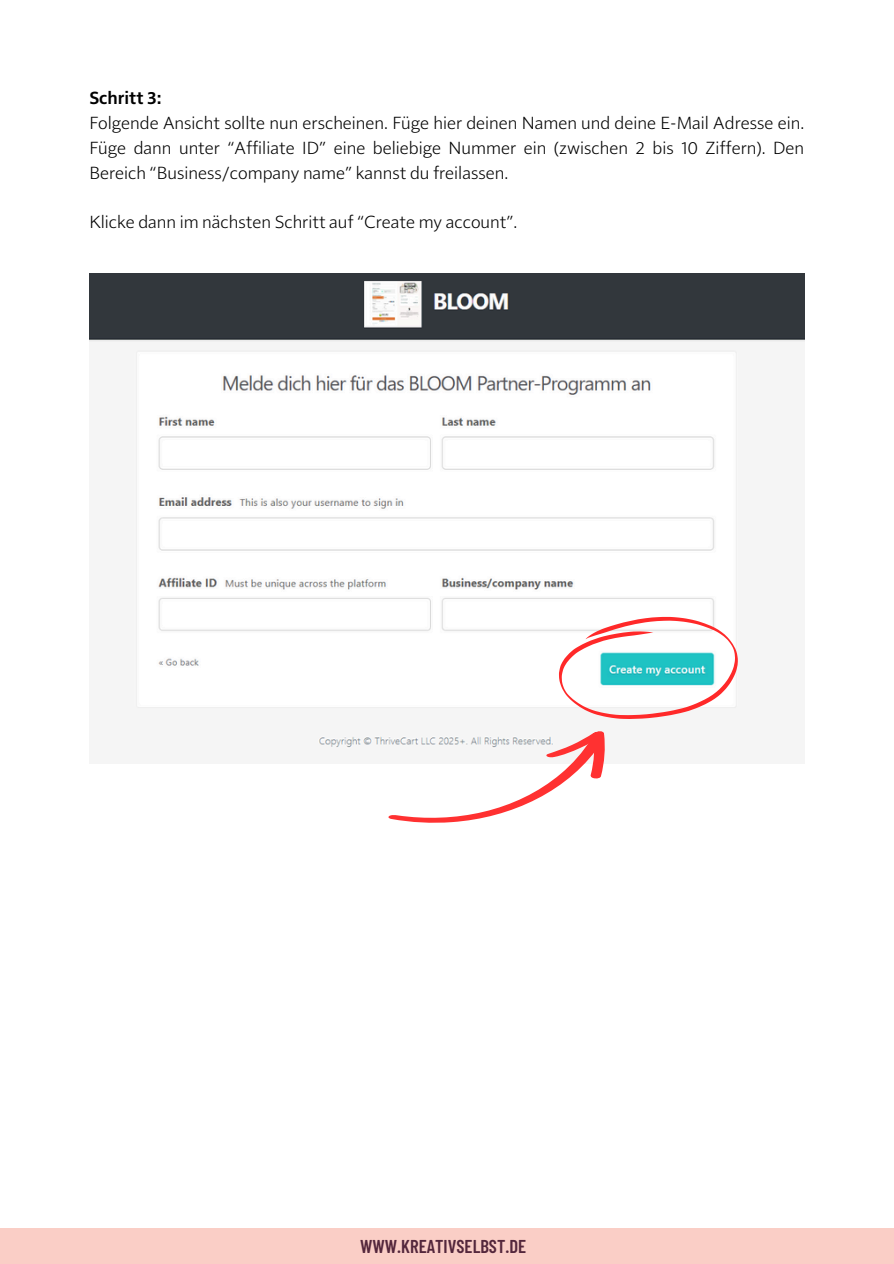
<style>
.page{position:relative;width:894px;height:1264px;background:#fff}
.page>*{position:absolute;margin:0;border:0;box-sizing:border-box;transform-origin:0 0}
.t1{font:600 18.6px "Barlow Condensed";color:#54273c}
.t2{font:300 18px/24.8px "Solitaire MVB Pro";color:#000;text-align:justify}
.t3{font:600 18px "Solitaire MVB Pro";color:#000}
</style>
<div class="page">
<div style="left:0;top:1227px;width:893px;height:36px;background:#facec6"></div>
<img style="left:89px;top:273px;width:715px;height:475px">
<svg style="left:381px;top:729px;width:236px;height:94px"></svg>
<svg style="left:558px;top:616px;width:179px;height:103px"></svg>
<p class="t3" style="left:89px;top:90px;width:74px">Schritt 3:</p>
<p class="t2" style="left:89px;top:111px;width:716px">Folgende Ansicht sollte nun erscheinen. Füge hier deinen Namen und deine E-Mail Adresse ein.<br>Füge dann unter “Affiliate ID” eine beliebige Nummer ein (zwischen 2 bis 10 Ziffern). Den Bereich “Business/company name” kannst du freilassen.</p>
<p class="t2" style="left:89px;top:210px;width:429px">Klicke dann im nächsten Schritt auf “Create my account”.</p>
<p class="t1" style="left:360px;top:1234px;width:167px">WWW.KREATIVSELBST.DE</p>
</div>
